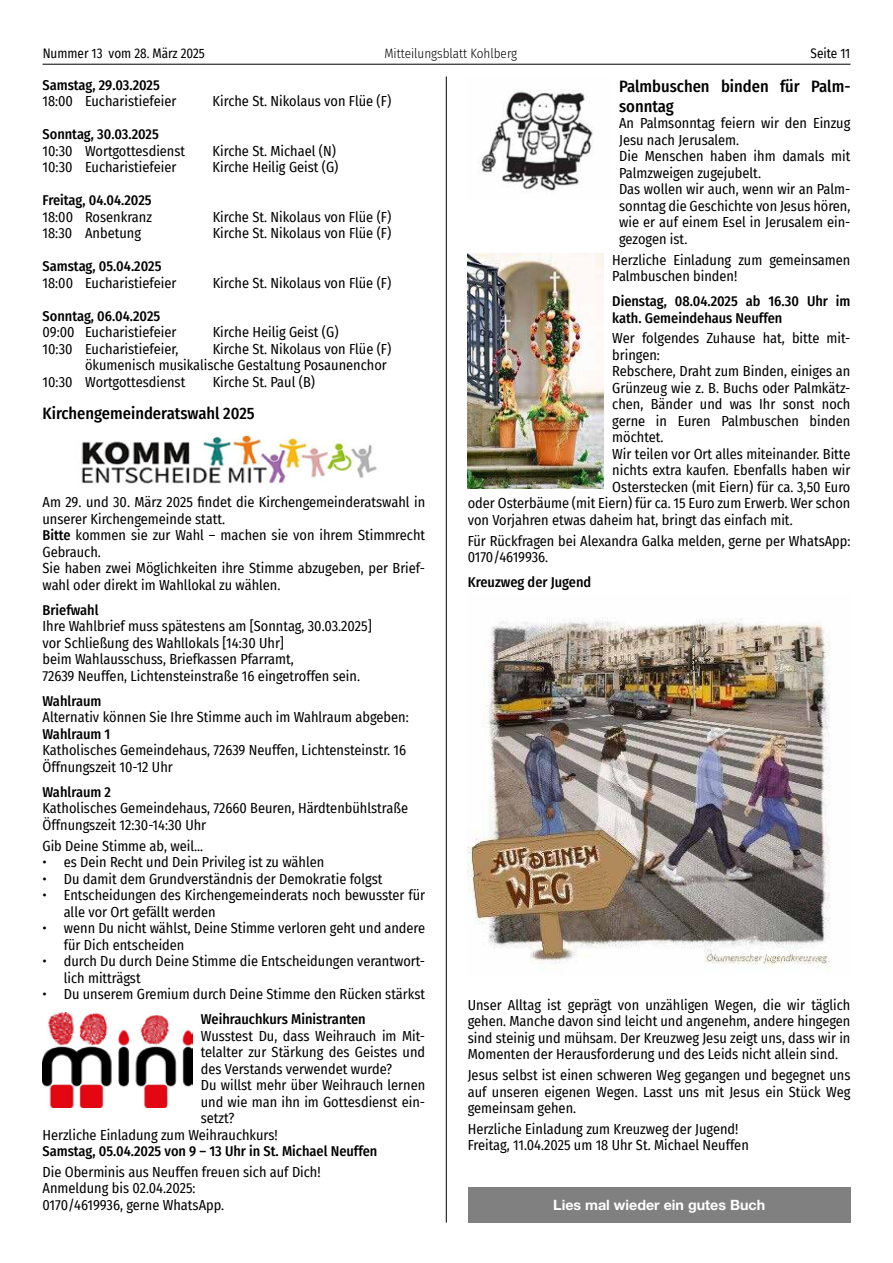
<style>
.page{position:relative;width:893px;height:1263px;background:#fff}
.page>*{position:absolute;margin:0;border:0;box-sizing:border-box;transform-origin:0 0}
.t1{font:500 16.5px/19.8px "Fira Sans Condensed";color:#000}
.t2{font:14.25px/16.5px "Fira Sans Condensed";color:#000}
.t3{font:500 14.25px/16.5px "Fira Sans Condensed";color:#000}
.t4{font:700 14.25px "Helvetica Neue";color:#fff}
.t5{font:13.5px "Fira Sans Condensed";color:#000}
.t6{font:300 13.5px "Fira Sans Condensed";color:#000}
.s1{font-weight:500}
</style>
<div class="page">
<hr style="left:43px;top:64px;width:807px;height:1px;background:#000">
<hr style="left:446px;top:77px;width:1px;height:1145px;background:#000">
<img style="left:81px;top:435px;width:296px;height:49px">
<img style="left:43px;top:1013px;width:149px;height:94px">
<img style="left:478px;top:89px;width:116px;height:102px">
<img style="left:468px;top:254px;width:136px;height:234px">
<img style="left:468px;top:618px;width:362px;height:354px">
<div style="left:468px;top:1186px;width:382px;height:36px;background:#808080"></div>
<p class="t5" style="left:43px;top:43px;width:164px">Nummer 13 vom 28. März 2025</p>
<p class="t6" style="left:384px;top:44px;width:134px">Mitteilungsblatt Kohlberg</p>
<p class="t5" style="left:811px;top:43px;width:41px">Seite 11</p>
<p class="t3" style="left:43px;top:76px;width:119px">Samstag, 29.03.2025</p>
<p class="t2" style="left:43px;top:93px;width:135px">18:00 Eucharistiefeier</p>
<p class="t2" style="left:213px;top:93px;width:180px">Kirche St. Nikolaus von Flüe (F)</p>
<p class="t3" style="left:43px;top:125px;width:118px">Sonntag, 30.03.2025</p>
<p class="t2" style="left:43px;top:142px;width:144px">10:30 Wortgottesdienst</p>
<p class="t2" style="left:213px;top:142px;width:125px">Kirche St. Michael (N)</p>
<p class="t2" style="left:43px;top:159px;width:135px">10:30 Eucharistiefeier</p>
<p class="t2" style="left:213px;top:159px;width:127px">Kirche Heilig Geist (G)</p>
<p class="t3" style="left:43px;top:191px;width:111px">Freitag, 04.04.2025</p>
<p class="t2" style="left:43px;top:208px;width:111px">18:00 Rosenkranz</p>
<p class="t2" style="left:213px;top:208px;width:180px">Kirche St. Nikolaus von Flüe (F)</p>
<p class="t2" style="left:43px;top:225px;width:100px">18:30 Anbetung</p>
<p class="t2" style="left:213px;top:225px;width:180px">Kirche St. Nikolaus von Flüe (F)</p>
<p class="t3" style="left:43px;top:257px;width:120px">Samstag, 05.04.2025</p>
<p class="t2" style="left:43px;top:274px;width:135px">18:00 Eucharistiefeier</p>
<p class="t2" style="left:213px;top:274px;width:180px">Kirche St. Nikolaus von Flüe (F)</p>
<p class="t3" style="left:43px;top:307px;width:119px">Sonntag, 06.04.2025</p>
<p class="t2" style="left:43px;top:324px;width:135px">09:00 Eucharistiefeier</p>
<p class="t2" style="left:213px;top:324px;width:127px">Kirche Heilig Geist (G)</p>
<p class="t2" style="left:43px;top:340px;width:137px">10:30 Eucharistiefeier,</p>
<p class="t2" style="left:213px;top:340px;width:180px">Kirche St. Nikolaus von Flüe (F)</p>
<p class="t2" style="left:85px;top:357px;width:303px">ökumenisch musikalische Gestaltung Posaunenchor</p>
<p class="t2" style="left:43px;top:373px;width:144px">10:30 Wortgottesdienst</p>
<p class="t2" style="left:213px;top:373px;width:104px">Kirche St. Paul (B)</p>
<p class="t1" style="left:43px;top:403px;width:214px">Kirchengemeinderatswahl 2025</p>
<p class="t1" style="left:619px;top:75px;width:233px">Palmbuschen binden für Palm&shy;sonntag</p>
<p class="t2" style="left:619px;top:115px;width:233px">An Palmsonntag feiern wir den Einzug<br>Jesu nach Jerusalem.<br>Die Menschen haben ihm damals mit<br>Palmzweigen zugejubelt.<br>Das wollen wir auch, wenn wir an Palm&shy;sonntag die Geschichte von Jesus hören, wie er auf einem Esel in Jerusalem ein&shy;gezogen ist.</p>
<p class="t2" style="left:612px;top:251px;width:240px">Herzliche Einladung zum gemeinsamen<br>Palmbuschen binden!</p>
<p class="t3" style="left:612px;top:292px;width:240px">Dienstag, 08.04.2025 ab 16.30 Uhr im kath. Gemeindehaus Neuffen</p>
<p class="t2" style="left:612px;top:330px;width:240px">Wer folgendes Zuhause hat, bitte mit-</p>
<p class="t2" style="left:612px;top:346px;width:49px">bringen:</p>
<p class="t2" style="left:612px;top:363px;width:240px">Rebschere, Draht zum Binden, einiges an</p>
<p class="t2" style="left:612px;top:379px;width:240px">Grünzeug wie z. B. Buchs oder Palmkätz-</p>
<p class="t2" style="left:612px;top:396px;width:240px">chen, Bänder und was Ihr sonst noch</p>
<p class="t2" style="left:612px;top:412px;width:240px">gerne in Euren Palmbuschen binden</p>
<p class="t2" style="left:612px;top:429px;width:53px">möchtet.</p>
<p class="t2" style="left:612px;top:445px;width:240px">Wir teilen vor Ort alles miteinander. Bitte</p>
<p class="t2" style="left:612px;top:462px;width:240px">nichts extra kaufen. Ebenfalls haben wir</p>
<p class="t2" style="left:612px;top:478px;width:240px">Osterstecken (mit Eiern) für ca. 3,50 Euro</p>
<p class="t2" style="left:468px;top:495px;width:384px">oder Osterbäume (mit Eiern) für ca. 15 Euro zum Erwerb. Wer schon</p>
<p class="t2" style="left:468px;top:511px;width:326px">von Vorjahren etwas daheim hat, bringt das einfach mit.</p>
<p class="t2" style="left:468px;top:532px;width:384px">Für Rückfragen bei Alexandra Galka melden, gerne per WhatsApp:<br>0170/4619936.</p>
<p class="t3" style="left:468px;top:573px;width:125px">Kreuzweg der Jugend</p>
<p class="t2" style="left:43px;top:494px;width:384px">Am 29. und 30. März 2025 findet die Kirchengemeinderatswahl in unserer Kirchengemeinde statt.<br><span class="s1">Bitte</span> kommen sie zur Wahl – machen sie von ihrem Stimmrecht Gebrauch.<br>Sie haben zwei Möglichkeiten ihre Stimme abzugeben, per Brief&shy;wahl oder direkt im Wahllokal zu wählen.</p>
<p class="t3" style="left:43px;top:601px;width:58px">Briefwahl</p>
<p class="t2" style="left:43px;top:618px;width:331px">Ihre Wahlbrief muss spätestens am [Sonntag, 30.03.2025] vor Schließung des Wahllokals [14:30 Uhr]<br>beim Wahlausschuss, Briefkassen Pfarramt,<br>72639 Neuffen, Lichtensteinstraße 16 eingetroffen sein.</p>
<p class="t3" style="left:43px;top:692px;width:60px">Wahlraum</p>
<p class="t2" style="left:43px;top:709px;width:368px">Alternativ können Sie Ihre Stimme auch im Wahlraum abgeben:</p>
<p class="t3" style="left:43px;top:725px;width:69px">Wahlraum 1</p>
<p class="t2" style="left:43px;top:742px;width:365px">Katholisches Gemeindehaus, 72639 Neuffen, Lichtensteinstr. 16<br>Öffnungszeit 10-12 Uhr</p>
<p class="t3" style="left:43px;top:783px;width:70px">Wahlraum 2</p>
<p class="t2" style="left:43px;top:800px;width:367px">Katholisches Gemeindehaus, 72660 Beuren, Härdtenbühlstraße<br>Öffnungszeit 12:30-14:30 Uhr</p>
<p class="t2" style="left:43px;top:837px;width:162px">Gib Deine Stimme ab, weil...</p>
<p class="t2" style="left:43px;top:853px;width:283px">• es Dein Recht und Dein Privileg ist zu wählen</p>
<p class="t2" style="left:43px;top:870px;width:342px">• Du damit dem Grundverständnis der Demokratie folgst</p>
<p class="t2" style="left:64px;top:886px;width:363px;text-indent:-21px">• Entscheidungen des Kirchengemeinderats noch bewusster für alle vor Ort gefällt werden</p>
<p class="t2" style="left:64px;top:919px;width:363px;text-indent:-21px">• wenn Du nicht wählst, Deine Stimme verloren geht und andere für Dich entscheiden</p>
<p class="t2" style="left:64px;top:952px;width:363px;text-indent:-21px">• durch Du durch Deine Stimme die Entscheidungen verantwort&shy;lich mitträgst</p>
<p class="t2" style="left:43px;top:985px;width:384px">• Du unserem Gremium durch Deine Stimme den Rücken stärkst</p>
<p class="t3" style="left:201px;top:1010px;width:166px">Weihrauchkurs Ministranten</p>
<p class="t2" style="left:201px;top:1027px;width:226px">Wusstest Du, dass Weihrauch im Mit-</p>
<p class="t2" style="left:201px;top:1043px;width:226px">telalter zur Stärkung des Geistes und</p>
<p class="t2" style="left:201px;top:1060px;width:193px">des Verstands verwendet wurde?</p>
<p class="t2" style="left:201px;top:1076px;width:226px">Du willst mehr über Weihrauch lernen</p>
<p class="t2" style="left:201px;top:1093px;width:226px">und wie man ihn im Gottesdienst ein-</p>
<p class="t2" style="left:201px;top:1109px;width:35px">setzt?</p>
<p class="t2" style="left:43px;top:1126px;width:237px">Herzliche Einladung zum Weihrauchkurs!</p>
<p class="t3" style="left:43px;top:1142px;width:336px">Samstag, 05.04.2025 von 9 – 13 Uhr in St. Michael Neuffen</p>
<p class="t2" style="left:43px;top:1163px;width:280px">Die Oberminis aus Neuffen freuen sich auf Dich!<br>Anmeldung bis 02.04.2025:<br>0170/4619936, gerne WhatsApp.</p>
<p class="t2" style="left:468px;top:996px;width:384px;text-align:justify">Unser Alltag ist geprägt von unzähligen Wegen, die wir täglich gehen. Manche davon sind leicht und angenehm, andere hingegen sind steinig und mühsam. Der Kreuzweg Jesu zeigt uns, dass wir in Momenten der Herausforderung und des Leids nicht allein sind.</p>
<p class="t2" style="left:468px;top:1066px;width:384px;text-align:justify">Jesus selbst ist einen schweren Weg gegangen und begegnet uns auf unseren eigenen Wegen. Lasst uns mit Jesus ein Stück Weg gemeinsam gehen.</p>
<p class="t2" style="left:468px;top:1120px;width:283px">Herzliche Einladung zum Kreuzweg der Jugend!<br>Freitag, 11.04.2025 um 18 Uhr St. Michael Neuffen</p>
<p class="t4" style="left:553px;top:1196px;width:213px">Lies mal wieder ein gutes Buch</p>
</div>
